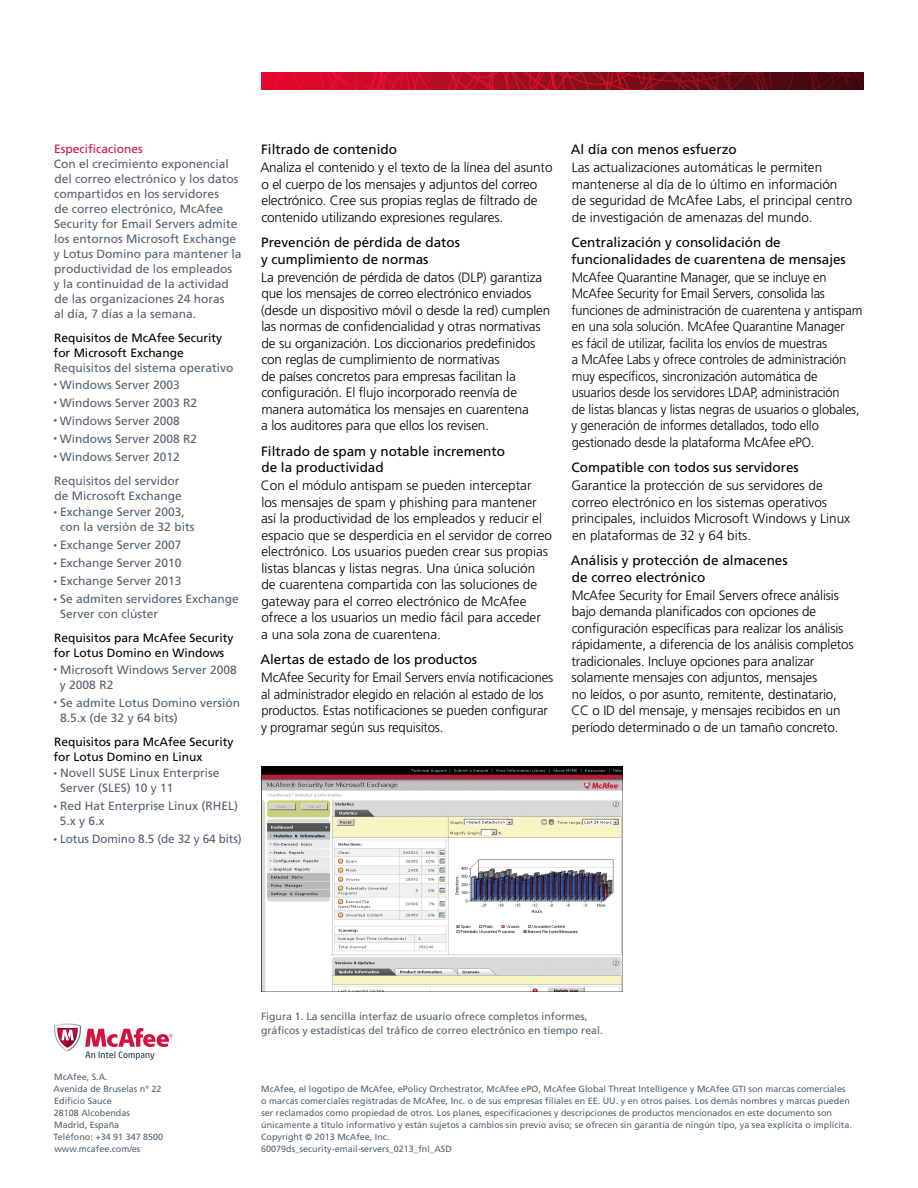
<style>
.page{position:relative;width:918px;height:1188px;background:#fff}
.page>*{position:absolute;margin:0;border:0;box-sizing:border-box;transform-origin:0 0}
.t1{font:300 13.5px/16.5px "Frutiger LT Std";letter-spacing:-.01em;color:#000}
.t2{font:300 13.5px/16.5px "Frutiger LT Std";letter-spacing:-.01em;color:#000;scale:.95 1}
.t3{font:13.5px/16.5px "Frutiger LT Std";color:#000}
.t4{font:12px/15px "Frutiger LT Std";color:#53626f}
.t5{font:12px/15px "Frutiger LT Std";color:#000}
.t6{font:12px "Frutiger LT Std";color:#d31242}
.t7{font:10.5px/13.5px "Frutiger LT Std";color:#53626f}
.t8{font:9px/12px "Frutiger LT Std";color:#53626f}
.s1{font-weight:300;font-size:7.5px}
</style>
<div class="page">
<svg style="left:261px;top:72px;width:603px;height:18px;background:#9a0c1f"></svg>
<img style="left:261px;top:766px;width:362px;height:226px">
<svg style="left:54px;top:1023px;width:119px;height:37px"></svg>
<p class="t6" style="left:54px;top:142px;width:90px">Especificaciones</p>
<p class="t4" style="left:54px;top:156px;width:189px">Con el crecimiento exponencial del correo electrónico y los datos compartidos en los servidores<br>de correo electrónico, McAfee<br>Security for Email Servers admite los entornos Microsoft Exchange y Lotus Domino para mantener la productividad de los empleados<br>y la continuidad de la actividad de las organizaciones 24 horas<br>al día, 7 días a la semana.</p>
<p class="t5" style="left:54px;top:330px;width:170px">Requisitos de McAfee Security for Microsoft Exchange</p>
<p class="t4" style="left:54px;top:360px;width:181px">Requisitos del sistema operativo</p>
<p class="t4" style="left:53px;top:377px;width:128px"><span class="s1">•</span> Windows Server 2003</p>
<p class="t4" style="left:53px;top:395px;width:145px"><span class="s1">•</span> Windows Server 2003 R2</p>
<p class="t4" style="left:53px;top:413px;width:128px"><span class="s1">•</span> Windows Server 2008</p>
<p class="t4" style="left:53px;top:431px;width:145px"><span class="s1">•</span> Windows Server 2008 R2</p>
<p class="t4" style="left:53px;top:444px;width:128px;line-height:24px"><span class="s1">•</span> Windows Server 2012<br>Requisitos del servidor</p>
<p class="t4" style="left:54px;top:488px;width:129px">de Microsoft Exchange</p>
<p class="t4" style="left:60px;top:504px;width:136px;text-indent:-7px"><span class="s1">•</span> Exchange Server 2003, con la versión de 32 bits</p>
<p class="t4" style="left:53px;top:537px;width:130px"><span class="s1">•</span> Exchange Server 2007</p>
<p class="t4" style="left:53px;top:555px;width:130px"><span class="s1">•</span> Exchange Server 2010</p>
<p class="t4" style="left:53px;top:573px;width:130px"><span class="s1">•</span> Exchange Server 2013</p>
<p class="t4" style="left:60px;top:591px;width:180px;text-indent:-7px"><span class="s1">•</span> Se admiten servidores Exchange<br>Server con clúster</p>
<p class="t5" style="left:54px;top:630px;width:181px">Requisitos para McAfee Security for Lotus Domino en Windows</p>
<p class="t4" style="left:60px;top:662px;width:178px;text-indent:-7px"><span class="s1">•</span> Microsoft Windows Server 2008 y 2008 R2</p>
<p class="t4" style="left:60px;top:695px;width:181px;text-indent:-7px"><span class="s1">•</span> Se admite Lotus Domino versión<br>8.5.x (de 32 y 64 bits)</p>
<p class="t5" style="left:54px;top:734px;width:181px">Requisitos para McAfee Security for Lotus Domino en Linux</p>
<p class="t4" style="left:60px;top:765px;width:161px;text-indent:-7px"><span class="s1">•</span> Novell SUSE Linux Enterprise<br>Server (SLES) 10 y 11</p>
<p class="t4" style="left:60px;top:798px;width:180px;text-indent:-6px"><span class="s1">•</span> Red Hat Enterprise Linux (RHEL)<br>5.x y 6.x</p>
<p class="t4" style="left:53px;top:831px;width:190px"><span class="s1">•</span> Lotus Domino 8.5 (de 32 y 64 bits)</p>
<p class="t3" style="left:261px;top:141px;width:137px">Filtrado de contenido</p>
<p class="t1" style="left:260px;top:159px;width:294px">Analiza el contenido y el texto de la línea del asunto o el cuerpo de los mensajes y adjuntos del correo electrónico. Cree sus propias reglas de filtrado de contenido utilizando expresiones regulares.</p>
<p class="t3" style="left:261px;top:234px;width:200px">Prevención de pérdida de datos y cumplimiento de normas</p>
<p class="t1" style="left:261px;top:269px;width:291px">La prevención de pérdida de datos (DLP) garantiza que los mensajes de correo electrónico enviados (desde un dispositivo móvil o desde la red) cumplen las normas de confidencialidad y otras normativas de su organización. Los diccionarios predefinidos con reglas de cumplimiento de normativas<br>de países concretos para empresas facilitan la configuración. El flujo incorporado reenvía de manera automática los mensajes en cuarentena<br>a los auditores para que ellos los revisen.</p>
<p class="t3" style="left:261px;top:443px;width:245px">Filtrado de spam y notable incremento de la productividad</p>
<p class="t1" style="left:261px;top:477px;width:293px">Con el módulo antispam se pueden interceptar<br>los mensajes de spam y phishing para mantener así la productividad de los empleados y reducir el espacio que se desperdicia en el servidor de correo electrónico. Los usuarios pueden crear sus propias listas blancas y listas negras. Una única solución de cuarentena compartida con las soluciones de gateway para el correo electrónico de McAfee ofrece a los usuarios un medio fácil para acceder<br>a una sola zona de cuarentena.</p>
<p class="t3" style="left:260px;top:651px;width:218px">Alertas de estado de los productos</p>
<p class="t1" style="left:261px;top:669px;width:294px">McAfee Security for Email Servers envía notificaciones al administrador elegido en relación al estado de los productos. Estas notificaciones se pueden configurar y programar según sus requisitos.</p>
<p class="t3" style="left:571px;top:141px;width:167px">Al día con menos esfuerzo</p>
<p class="t1" style="left:572px;top:159px;width:282px">Las actualizaciones automáticas le permiten mantenerse al día de lo último en información de seguridad de McAfee Labs, el principal centro de investigación de amenazas del mundo.</p>
<p class="t3" style="left:571px;top:234px;width:276px">Centralización y consolidación de funcionalidades de cuarentena de mensajes</p>
<p class="t2" style="left:571px;top:269px;width:308px">McAfee Quarantine Manager, que se incluye en McAfee Security for Email Servers, consolida las funciones de administración de cuarentena y antispam en una sola solución. McAfee Quarantine Manager<br>es fácil de utilizar, facilita los envíos de muestras<br>a McAfee Labs y ofrece controles de administración muy específicos, sincronización automática de usuarios desde los servidores LDAP, administración<br>de listas blancas y listas negras de usuarios o globales, y generación de informes detallados, todo ello gestionado desde la plataforma McAfee ePO.</p>
<p class="t3" style="left:572px;top:459px;width:229px">Compatible con todos sus servidores</p>
<p class="t1" style="left:571px;top:477px;width:280px">Garantice la protección de sus servidores de correo electrónico en los sistemas operativos principales, incluidos Microsoft Windows y Linux en plataformas de 32 y 64 bits.</p>
<p class="t3" style="left:571px;top:552px;width:218px">Análisis y protección de almacenes de correo electrónico</p>
<p class="t1" style="left:571px;top:587px;width:284px">McAfee Security for Email Servers ofrece análisis bajo demanda planificados con opciones de configuración específicas para realizar los análisis rápidamente, a diferencia de los análisis completos tradicionales. Incluye opciones para analizar solamente mensajes con adjuntos, mensajes<br>no leídos, o por asunto, remitente, destinatario, CC o ID del mensaje, y mensajes recibidos en un período determinado o de un tamaño concreto.</p>
<p class="t7" style="left:261px;top:1010px;width:343px">Figura 1. La sencilla interfaz de usuario ofrece completos informes, gráficos y estadísticas del tráfico de correo electrónico en tiempo real.</p>
<p class="t8" style="left:54px;top:1071px;width:111px">McAfee, S.A.<br>Avenida de Bruselas nº 22<br>Edificio Sauce<br>28108 Alcobendas<br>Madrid, España<br>Teléfono: +34 91 347 8500 www.mcafee.com/es</p>
<p class="t8" style="left:261px;top:1083px;width:592px">McAfee, el logotipo de McAfee, ePolicy Orchestrator, McAfee ePO, McAfee Global Threat Intelligence y McAfee GTI son marcas comerciales o marcas comerciales registradas de McAfee, Inc. o de sus empresas filiales en EE. UU. y en otros países. Los demás nombres y marcas pueden ser reclamados como propiedad de otros. Los planes, especificaciones y descripciones de productos mencionados en este documento son únicamente a título informativo y están sujetos a cambios sin previo aviso; se ofrecen sin garantía de ningún tipo, ya sea explícita o implícita.<br>Copyright © 2013 McAfee, Inc.<br>60079ds_security-email-servers_0213_fnl_ASD</p>
</div>
